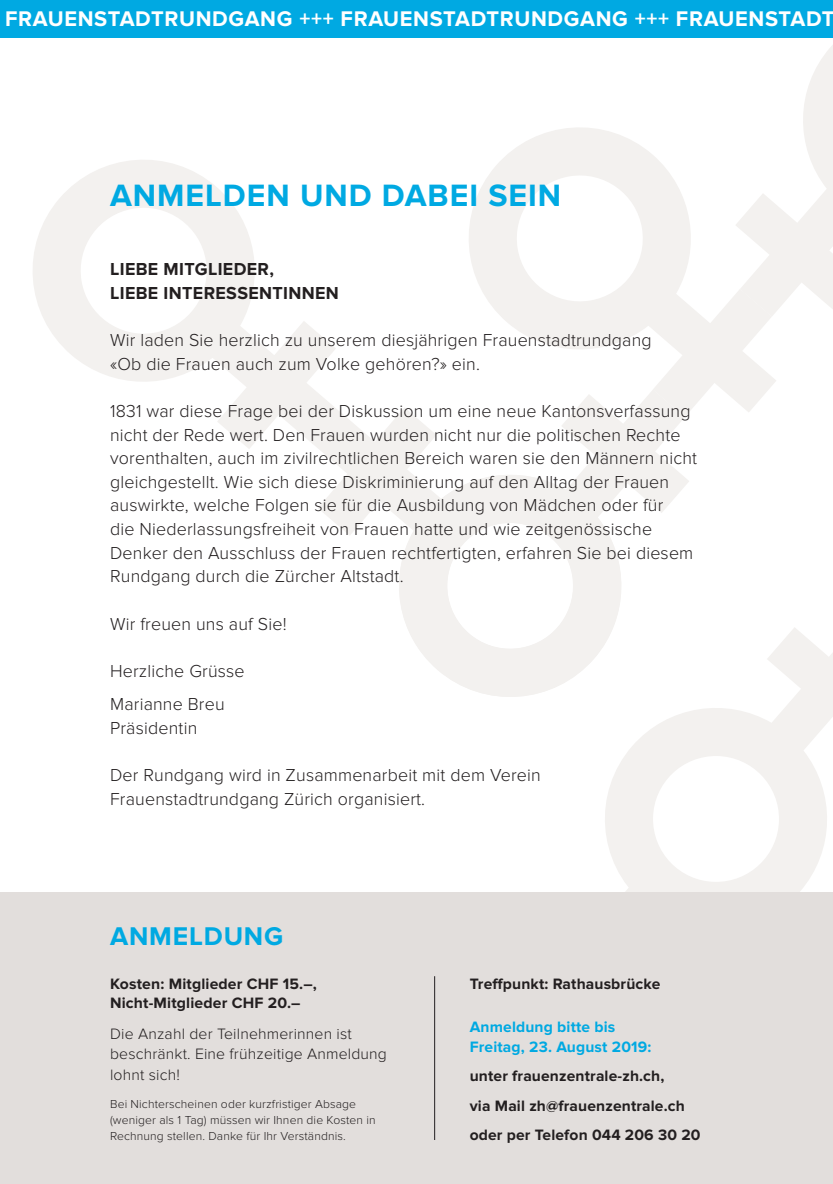
<style>
.page{position:relative;width:833px;height:1184px;background:#fff}
.page>*{position:absolute;margin:0;border:0;box-sizing:border-box;transform-origin:0 0}
.t1{font:700 32px "Proxima Nova";color:#00a9e2}
.t2{font:700 26.6px "Proxima Nova";color:#00a9e2}
.t3{font:700 22px "Proxima Nova";letter-spacing:.03em;color:#fff}
.t4{font:300 18px/23.6px "Proxima Nova";letter-spacing:.01em;color:#231f20}
.t5{font:700 18px/23.6px "Proxima Nova";letter-spacing:.02em;color:#231f20}
.t6{font:700 15.6px/29.6px "Proxima Nova";letter-spacing:.01em;color:#231f20}
.t7{font:300 15.6px/19.6px "Proxima Nova";letter-spacing:.01em;color:#231f20}
.t8{font:700 15.6px/19.6px "Proxima Nova";letter-spacing:.01em;color:#00a9e2}
.t9{font:300 12px/16px "Proxima Nova";letter-spacing:.01em;color:#231f20}
</style>
<div class="page">
<svg style="left:634px;top:417px;width:55px;height:96px;fill:#f3f1ef"></svg>
<svg style="left:469px;top:128px;width:307px;height:289px"></svg>
<svg style="left:605px;top:628px;width:227px;height:264px"></svg>
<svg style="left:33px;top:160px;width:303px;height:289px"></svg>
<svg style="left:313px;top:407px;width:321px;height:303px"></svg>
<div style="left:0;top:892px;width:832px;height:292px;background:#e2dedc"></div>
<div style="left:0;top:0;width:832px;height:38px;background:#00a9e2"></div>
<hr style="left:434px;top:976px;width:1px;height:164px;background:#231f20">
<svg style="left:735px;top:0;width:98px;height:317px"></svg>
<p class="t3" style="left:5px;top:6px;width:75px">Frauenstadtr</p>
<p class="t3" style="left:179px;top:6px;width:34px">undgang</p>
<p class="t3" style="left:299px;top:6px;width:116px">+++ Frauenstadtr</p>
<p class="t3" style="left:514px;top:6px;width:34px">undgang</p>
<p class="t3" style="left:634px;top:6px;width:116px">+++ Frauenstadt</p>
<h1 class="t1" style="left:110px;top:177px;width:46px">Anmelden</h1>
<h1 class="t1" style="left:300px;top:177px;width:102px">und dabei</h1>
<h1 class="t1" style="left:488px;top:177px;width:19px">sein</h1>
<p class="t5" style="left:110px;top:258px;width:230px">LIEBE MITGLIEDER,<br>LIEBE INTERESSENTINNEN</p>
<p class="t4" style="left:110px;top:329px;width:543px">Wir laden Sie herzlich zu unserem diesjährigen Frauenstadtrundgang «Ob die Frauen auch zum Volke gehören?» ein.</p>
<p class="t4" style="left:110px;top:399px;width:588px">1831 war diese Frage bei der Diskussion um eine neue Kantonsverfassung nicht der Rede wert. Den Frauen wurden nicht nur die politischen Rechte vorenthalten, auch im zivilrechtlichen Bereich waren sie den Männern nicht gleichgestellt. Wie sich diese Diskriminierung auf den Alltag der Frauen auswirkte, welche Folgen sie für die Ausbildung von Mädchen oder für<br>die Niederlassungsfreiheit von Frauen hatte und wie zeitgenössische Denker den Ausschluss der Frauen rechtfertigten, erfahren Sie bei diesem Rundgang durch die Zürcher Altstadt.</p>
<p class="t4" style="left:110px;top:612px;width:178px">Wir freuen uns auf Sie!</p>
<p class="t4" style="left:110px;top:654px;width:136px;line-height:33.6px">Herzliche Grüsse<br>Marianne Breu</p>
<p class="t4" style="left:110px;top:716px;width:89px">Präsidentin</p>
<p class="t4" style="left:110px;top:763px;width:432px">Der Rundgang wird in Zusammenarbeit mit dem Verein<br>Frauenstadtrundgang Zürich organisiert.</p>
<h2 class="t2" style="left:110px;top:920px;width:20px">anmeld</h2>
<h2 class="t2" style="left:223px;top:920px;width:40px">ung</h2>
<p class="t6" style="left:110px;top:974px;width:208px;line-height:19.6px">Kosten: Mitglieder CHF 15.–,<br>Nicht-Mitglieder CHF 20.–</p>
<p class="t7" style="left:110px;top:1024px;width:278px">Die Anzahl der Teilnehmerinnen ist beschränkt. Eine frühzeitige Anmeldung</p>
<p class="t7" style="left:110px;top:1065px;width:71px">lohnt sich!</p>
<p class="t9" style="left:110px;top:1096px;width:267px">Bei Nichterscheinen oder kurzfristiger Absage (weniger als 1 Tag) müssen wir Ihnen die Kosten in<br>Rechnung stellen. Danke für Ihr Verständnis.</p>
<p class="t6" style="left:469px;top:969px;width:192px">Treffpunkt: Rathausbrücke</p>
<p class="t8" style="left:469px;top:1017px;width:183px">Anmeldung bitte bis<br>Freitag, 23. August 2019:</p>
<p class="t6" style="left:469px;top:1061px;width:232px">unter frauenzentrale-zh.ch,<br>via Mail zh@frauenzentrale.ch oder per Telefon 044 206 30 20</p>
</div>
